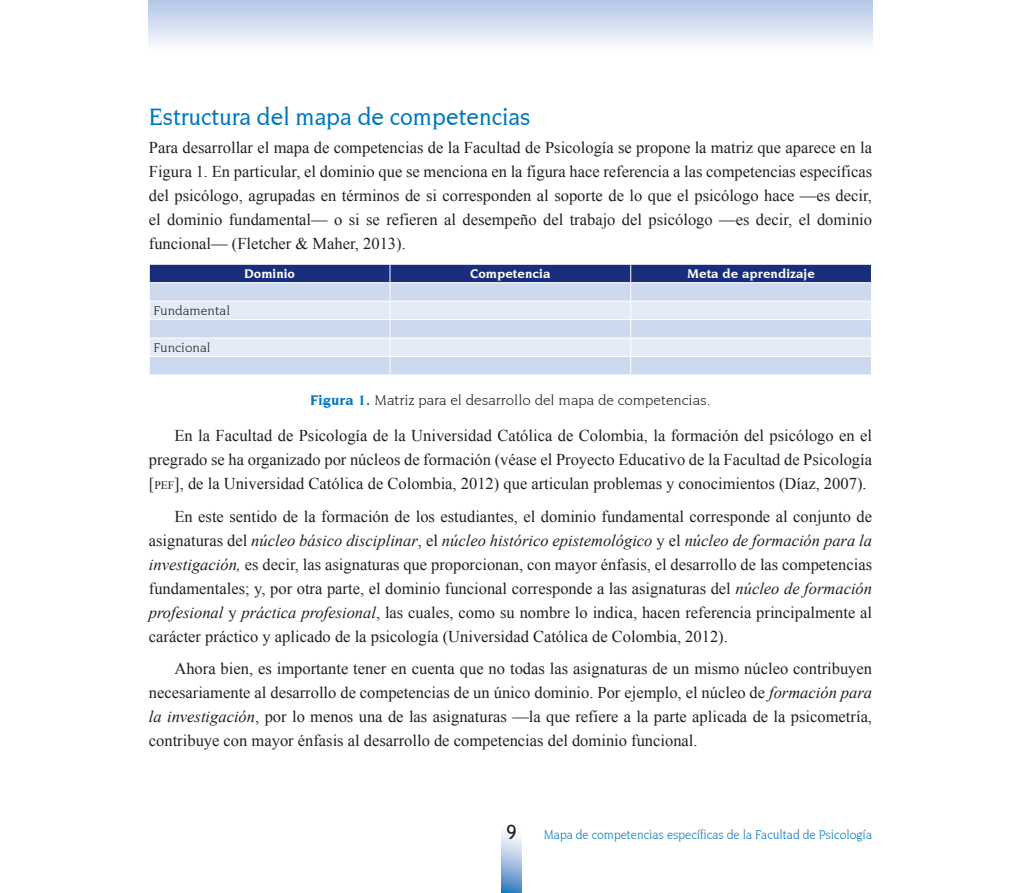
<style>
.page{position:relative;width:1021px;height:893px;background:#fff}
.page>*{position:absolute;margin:0;border:0;box-sizing:border-box;transform-origin:0 0}
.t1{font:500 25.5px "Trident Medium S Si";color:#0076be;scale:.9 1}
.t2{font:19.5px "Trebuchet MS";color:#231f20}
.t3{font:16.5px/24px "Times New Roman";color:#231f20;text-align:justify}
.t4{font:15px "Trident S Si";color:#231f20}
.t5{font:13.5px "Trident S Si";color:#0076be;scale:.9 1}
.t6{font:700 13.5px "Trident S Si";color:#fff}
.t7{font:13.5px "Trident S Si";color:#231f20}
.s1{font-weight:700;color:#0076be}
.s2{font-size:11.55px}
.s3{font-style:italic}
</style>
<div class="page">
<svg style="left:501px;top:831px;width:21px;height:62px"></svg>
<div style="left:149px;top:0;width:723px;height:51px;background:linear-gradient(to bottom,#b3c6e6,#fbfcfe)"></div>
<svg style="left:149px;top:264px;width:723px;height:111px;background:#b8c4de"></svg>
<hr style="left:149px;top:282px;width:241px;height:1px;background:#fff">
<hr style="left:390px;top:282px;width:240px;height:1px;background:#fff">
<hr style="left:630px;top:282px;width:241px;height:1px;background:#fff">
<hr style="left:149px;top:301px;width:241px;height:1px;background:#fff">
<hr style="left:390px;top:301px;width:240px;height:1px;background:#fff">
<hr style="left:630px;top:301px;width:241px;height:1px;background:#fff">
<hr style="left:149px;top:319px;width:241px;height:1px;background:#fff">
<hr style="left:390px;top:319px;width:240px;height:1px;background:#fff">
<hr style="left:630px;top:319px;width:241px;height:1px;background:#fff">
<hr style="left:149px;top:338px;width:241px;height:1px;background:#fff">
<hr style="left:390px;top:338px;width:240px;height:1px;background:#fff">
<hr style="left:630px;top:338px;width:241px;height:1px;background:#fff">
<hr style="left:149px;top:356px;width:241px;height:1px;background:#fff">
<hr style="left:390px;top:356px;width:240px;height:1px;background:#fff">
<hr style="left:630px;top:356px;width:241px;height:1px;background:#fff">
<h1 class="t1" style="left:149px;top:102px;width:425px">Estructura del mapa de competencias</h1>
<p class="t3" style="left:149px;top:136px;width:724px">Para desarrollar el mapa de competencias de la Facultad de Psicología se propone la matriz que aparece en la Figura 1. En particular, el dominio que se menciona en la figura hace referencia a las competencias específicas del psicólogo, agrupadas en términos de si corresponden al soporte de lo que el psicólogo hace —es decir, el dominio fundamental— o si se refieren al desempeño del trabajo del psicólogo —es decir, el dominio funcional— (Fletcher &amp; Maher, 2013).</p>
<p class="t6" style="left:244px;top:266px;width:53px">Dominio</p>
<p class="t6" style="left:470px;top:266px;width:82px">Competencia</p>
<p class="t6" style="left:687px;top:266px;width:129px">Meta de aprendizaje</p>
<p class="t7" style="left:153px;top:304px;width:78px">Fundamental</p>
<p class="t7" style="left:153px;top:340px;width:59px">Funcional</p>
<p class="t4" style="left:310px;top:391px;width:402px"><span class="s1">Figura 1.</span> Matriz para el desarrollo del mapa de competencias.</p>
<p class="t3" style="left:149px;top:424px;width:724px;text-indent:26px">En la Facultad de Psicología de la Universidad Católica de Colombia, la formación del psicólogo en el pregrado se ha organizado por núcleos de formación (véase el Proyecto Educativo de la Facultad de Psicología [<span class="s2">PEF</span>], de la Universidad Católica de Colombia, 2012) que articulan problemas y conocimientos (Díaz, 2007).</p>
<p class="t3" style="left:149px;top:504px;width:724px;text-indent:26px">En este sentido de la formación de los estudiantes, el dominio fundamental corresponde al conjunto de asignaturas del <span class="s3">núcleo básico disciplinar</span>, el <span class="s3">núcleo histórico epistemológico</span> y el <span class="s3">núcleo de formación para la investigación,</span> es decir, las asignaturas que proporcionan, con mayor énfasis, el desarrollo de las competencias fundamentales; y, por otra parte, el dominio funcional corresponde a las asignaturas del <span class="s3">núcleo de formación profesional</span> y <span class="s3">práctica profesional</span>, las cuales, como su nombre lo indica, hacen referencia principalmente al carácter práctico y aplicado de la psicología (Universidad Católica de Colombia, 2012).</p>
<p class="t3" style="left:149px;top:657px;width:724px;text-indent:26px">Ahora bien, es importante tener en cuenta que no todas las asignaturas de un mismo núcleo contribuyen necesariamente al desarrollo de competencias de un único dominio. Por ejemplo, el núcleo de <span class="s3">formación para la investigación</span>, por lo menos una de las asignaturas —la que refiere a la parte aplicada de la psicometría , contribuye con mayor énfasis al desarrollo de competencias del dominio funcional.</p>
<p class="t2" style="left:506px;top:820px;width:12px">9</p>
<p class="t5" style="left:544px;top:827px;width:366px">Mapa de competencias específicas de la Facultad de Psicología</p>
</div>
